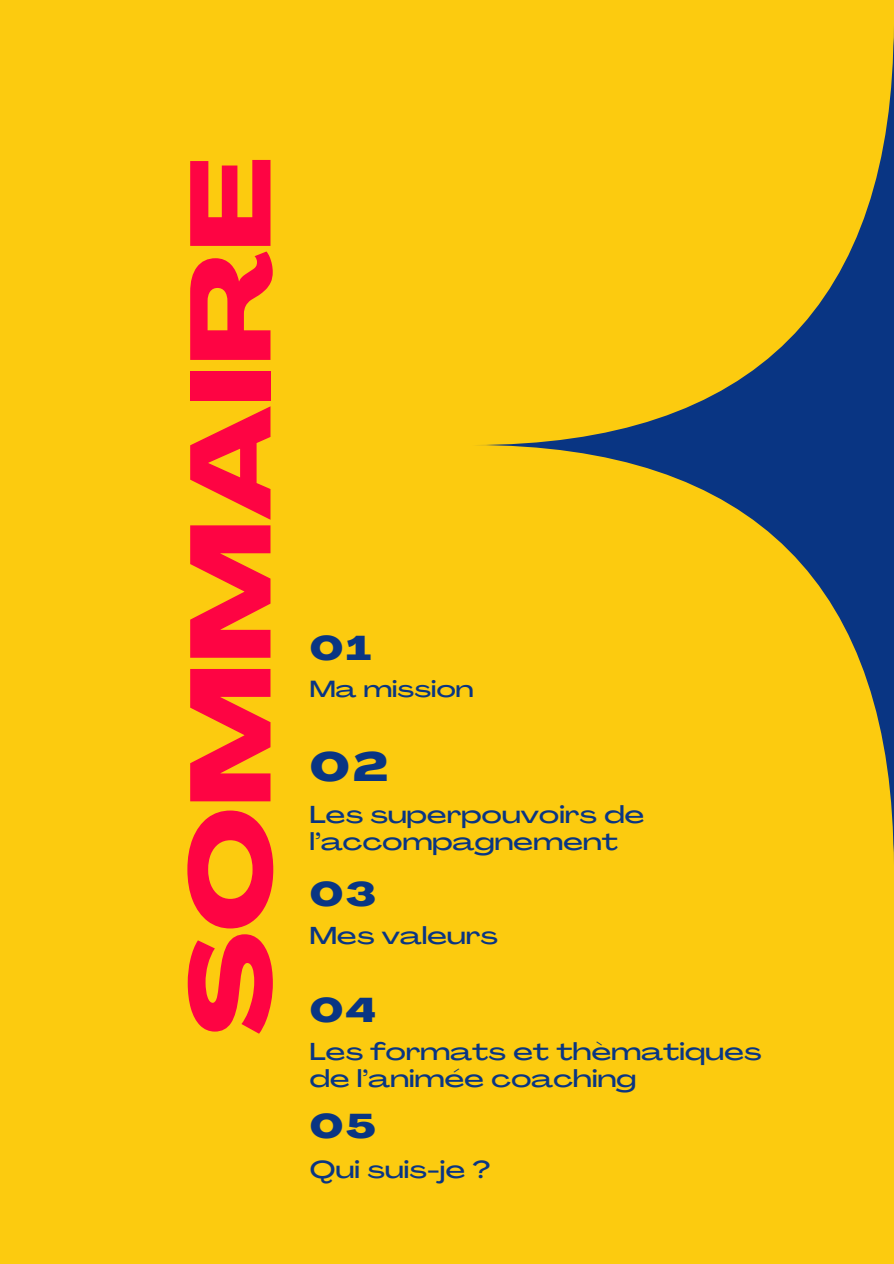
<style>
.page{position:relative;width:894px;height:1264px;background:#fff}
.page>*{position:absolute;margin:0;border:0;box-sizing:border-box;transform-origin:0 0}
.t1{font:800 112.05px "Agrandir Grand";color:#fe0443}
.t2{font:800 40.35px "Agrandir Grand";color:#093583}
.t3{font:800 33.9px "Agrandir Grand";letter-spacing:.08em;color:#093583}
.t4{font:500 24.15px/27px "Agrandir Grand";letter-spacing:.01em;color:#093583}
.t5{font:500 22.95px "Agrandir Grand";letter-spacing:.01em;color:#093583}
</style>
<div class="page">
<div style="left:0;top:0;width:893px;height:1263px;background:#fccb0f"></div>
<svg style="left:477px;top:57px;width:416px;height:776px"></svg>
<h1 class="t1" style="left:186px;top:1035px;width:879px;rotate:-90deg">SOMMAIRE</h1>
<p class="t3" style="left:310px;top:635px;width:63px">01</p>
<p class="t5" style="left:310px;top:680px;width:165px">Ma mission</p>
<p class="t2" style="left:310px;top:751px;width:80px">02</p>
<p class="t4" style="left:310px;top:803px;width:336px">Les superpouvoirs de l’accompagnement</p>
<p class="t3" style="left:310px;top:880px;width:68px">03</p>
<p class="t4" style="left:310px;top:924px;width:189px">Mes valeurs</p>
<p class="t3" style="left:310px;top:996px;width:68px">04</p>
<p class="t4" style="left:310px;top:1040px;width:453px">Les formats et thèmatiques de l’animée coaching</p>
<p class="t3" style="left:310px;top:1112px;width:67px">05</p>
<p class="t4" style="left:310px;top:1158px;width:182px">Qui suis-je ?</p>
</div>
